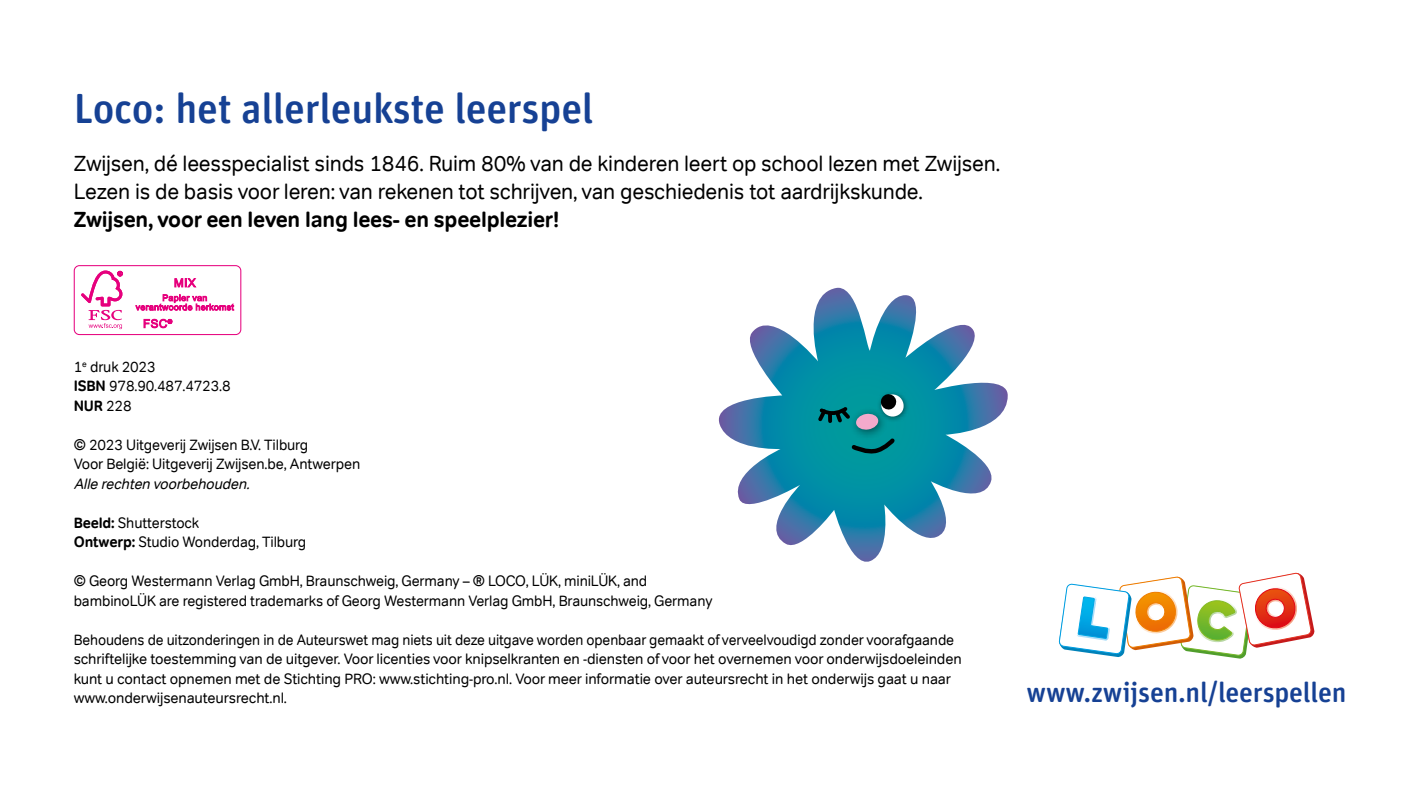
<style>
.page{position:relative;width:1418px;height:794px;background:#fff}
.page>*{position:absolute;margin:0;border:0;box-sizing:border-box;transform-origin:0 0}
.t1{font:500 42px "Unit Rounded Pro";letter-spacing:-.01em;color:#164194}
.t2{font:500 28px "Unit Rounded Pro";letter-spacing:-.01em;color:#164194}
.t3{font:22px/28px "Tondo";letter-spacing:-.01em;color:#000;scale:.95 1}
.t4{font:700 22px "Tondo";letter-spacing:-.01em;color:#000;scale:.95 1}
.t5{font:15px/19.6px "Tondo";letter-spacing:-.01em;color:#000;scale:.92 1}
.t6{font:15px/19.6px "Tondo";letter-spacing:-.01em;color:#000;scale:.94 1}
.t7{font:italic 15px "Tondo";color:#000;scale:.95 1}
.s1{font-weight:700}
</style>
<div class="page">
<div style="left:74px;top:265px;width:167px;height:70px;border:1px solid #e6007d;border-radius:5px"></div>
<svg style="left:81px;top:270px;width:42px;height:59px"></svg>
<svg style="left:174px;top:278px;width:22px;height:9px"></svg>
<svg style="left:135px;top:294px;width:99px;height:17px"></svg>
<svg style="left:143px;top:319px;width:29px;height:9px"></svg>
<svg style="left:1058px;top:573px;width:256px;height:85px"></svg>
<svg style="left:718px;top:288px;width:289px;height:274px"></svg>
<div style="left:876px;top:390px;width:34px;height:33px;background:#000;opacity:.5"></div>
<div style="left:848px;top:407px;width:40px;height:33px;background:#000;opacity:.5"></div>
<svg style="left:849px;top:436px;width:47px;height:17px"></svg>
<svg style="left:815px;top:393px;width:89px;height:37px;background:#258a90"></svg>
<h1 class="t1" style="left:74px;top:78px;width:521px">Loco: het allerleukste leerspel</h1>
<h3 class="t3" style="left:74px;top:150px;width:976px">Zwijsen, dé leesspecialist sinds 1846. Ruim 80% van de kinderen leert op school lezen met Zwijsen.<br>Lezen is de basis voor leren: van rekenen tot schrijven, van geschiedenis tot aardrijkskunde.</h3>
<h3 class="t4" style="left:74px;top:206px;width:512px">Zwijsen, voor een leven lang lees- en speelplezier!</h3>
<p class="t6" style="left:74px;top:357px;width:168px">1<sup>e</sup> druk 2023<br><span class="s1">ISBN</span> 978.90.487.4723.8<br><span class="s1">NUR</span> 228</p>
<p class="t6" style="left:74px;top:435px;width:306px">© 2023 Uitgeverij Zwijsen B.V. Tilburg<br>Voor België: Uitgeverij Zwijsen.be, Antwerpen</p>
<p class="t7" style="left:74px;top:474px;width:190px">Alle rechten voorbehouden.</p>
<p class="t6" style="left:74px;top:513px;width:249px"><span class="s1">Beeld:</span> Shutterstock<br><span class="s1">Ontwerp:</span> Studio Wonderdag, Tilburg</p>
<p class="t6" style="left:74px;top:571px;width:681px">© Georg Westermann Verlag GmbH, Braunschweig, Germany – ® LOCO, LÜK, miniLÜK, and bambinoLÜK are registered trademarks of Georg Westermann Verlag GmbH, Braunschweig, Germany</p>
<p class="t5" style="left:74px;top:630px;width:966px">Behoudens de uitzonderingen in de Auteurswet mag niets uit deze uitgave worden openbaar gemaakt of verveelvoudigd zonder voorafgaande schriftelijke toestemming van de uitgever. Voor licenties voor knipselkranten en -diensten of voor het overnemen voor onderwijsdoeleinden kunt u contact opnemen met de Stichting PRO: www.stichting-pro.nl. Voor meer informatie over auteursrecht in het onderwijs gaat u naar www.onderwijsenauteursrecht.nl.</p>
<h2 class="t2" style="left:1026px;top:673px;width:321px">www.zwijsen.nl/leerspellen</h2>
</div>
